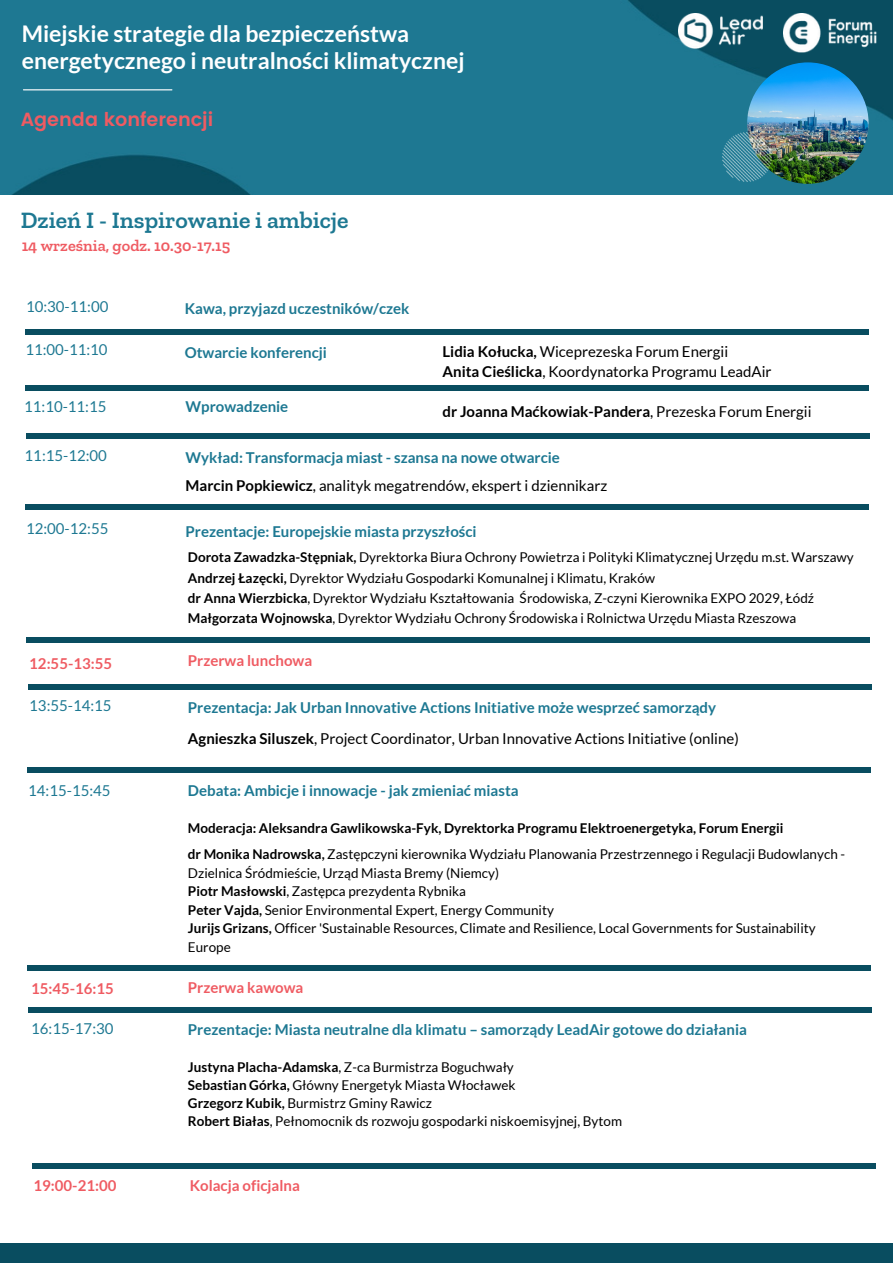
<style>
.page{position:relative;width:893px;height:1264px;background:#fff}
.page>*{position:absolute;margin:0;border:0;box-sizing:border-box;transform-origin:0 0}
.t1{font:600 23.85px "Zilla Slab";color:#1d7892}
.t2{font:700 22.95px/27.3px "Lato";color:#fff}
.t3{font:600 19.05px "Poppins";color:#ef5b62}
.t4{font:600 16.35px "Zilla Slab";color:#ef5b62}
.t5{font:700 15px/27.3px "Lato";color:#1d7892}
.t6{font:15px "Lato";color:#1d7892}
.t7{font:15px/20.2px "Lato";color:#000}
.t8{font:700 15px "Lato";color:#ef5b62}
.t9{font:700 15px "Lato";color:#000}
.t10{font:13.5px/18.5px "Lato";color:#000}
.t11{font:700 13.5px/26.5px "Lato";color:#000}
.s1{font-weight:700}
.s2{font-weight:400}
.s3{color:#000}
.s4{font-weight:400;color:#000}
</style>
<div class="page">
<div style="left:0;top:1243px;width:892px;height:19px;background:#094d60"></div>
<img style="left:0;top:0;width:892px;height:194px">
<img style="left:783px;top:14px;width:93px;height:38px">
<img style="left:678px;top:14px;width:84px;height:35px">
<img style="left:747px;top:62px;width:121px;height:122px;border-radius:50%">
<hr style="left:23px;top:89px;width:149px;height:1px;background:#fff">
<img style="left:722px;top:133px;width:49px;height:48px">
<div style="left:25px;top:329px;width:843px;height:5px;background:#094d60"></div>
<div style="left:25px;top:385px;width:843px;height:6px;background:#094d60"></div>
<div style="left:26px;top:433px;width:843px;height:6px;background:#094d60"></div>
<div style="left:25px;top:504px;width:843px;height:6px;background:#094d60"></div>
<div style="left:26px;top:636px;width:844px;height:6px;background:#094d60"></div>
<div style="left:28px;top:684px;width:843px;height:6px;background:#094d60"></div>
<div style="left:27px;top:767px;width:844px;height:6px;background:#094d60"></div>
<div style="left:27px;top:965px;width:844px;height:5px;background:#094d60"></div>
<div style="left:29px;top:1006px;width:843px;height:6px;background:#094d60"></div>
<div style="left:32px;top:1163px;width:843px;height:5px;background:#094d60"></div>
<h2 class="t2" style="left:22px;top:19px;width:444px">Miejskie strategie dla bezpieczeństwa energetycznego i neutralności klimatycznej</h2>
<h3 class="t3" style="left:21px;top:108px;width:194px">Agenda konferencji</h3>
<h1 class="t1" style="left:21px;top:206px;width:329px">Dzień I - Inspirowanie i ambicje</h1>
<p class="t4" style="left:22px;top:235px;width:210px">14 września, godz. 10.30-17.15</p>
<p class="t6" style="left:26px;top:297px;width:84px">10:30-11:00</p>
<p class="t5" style="left:185px;top:294px;width:226px">Kawa, przyjazd uczestników/czek</p>
<p class="t6" style="left:25px;top:340px;width:84px">11:00-11:10</p>
<p class="t5" style="left:185px;top:339px;width:144px">Otwarcie konferencji</p>
<p class="t7" style="left:442px;top:341px;width:330px"><span class="s1">Lidia Kołucka,</span> Wiceprezeska Forum Energii<br><span class="s1">Anita Cieślicka</span>, Koordynatorka Programu LeadAir</p>
<p class="t6" style="left:24px;top:397px;width:84px">11:10-11:15</p>
<p class="t5" style="left:185px;top:393px;width:104px">Wprowadzenie</p>
<p class="t9" style="left:442px;top:402px;width:370px">dr Joanna Maćkowiak-Pandera<span class="s2">, Prezeska Forum Energii</span></p>
<p class="t6" style="left:25px;top:446px;width:84px">11:15-12:00</p>
<p class="t5" style="left:185px;top:444px;width:423px">Wykład: Transformacja miast - szansa na nowe otwarcie<br><span class="s3">Marcin Popkiewicz</span><span class="s4">, analityk megatrendów, ekspert i dziennikarz</span></p>
<p class="t6" style="left:26px;top:519px;width:84px">12:00-12:55</p>
<p class="t5" style="left:185px;top:517px;width:292px">Prezentacje: Europejskie miasta przyszłości</p>
<p class="t10" style="left:188px;top:547px;width:667px;line-height:20.2px"><span class="s1">Dorota Zawadzka-Stępniak,</span> Dyrektorka Biura Ochrony Powietrza i Polityki Klimatycznej Urzędu m.st. Warszawy <span class="s1">Andrzej Łazęcki,</span> Dyrektor Wydziału Gospodarki Komunalnej i Klimatu, Kraków<br><span class="s1">dr Anna Wierzbicka</span>, Dyrektor Wydziału Kształtowania Środowiska, Z-czyni Kierownika EXPO 2029, Łódź <span class="s1">Małgorzata Wojnowska</span>, Dyrektor Wydziału Ochrony Środowiska i Rolnictwa Urzędu Miasta Rzeszowa</p>
<p class="t8" style="left:29px;top:654px;width:84px">12:55-13:55</p>
<p class="t8" style="left:188px;top:651px;width:126px">Przerwa lunchowa</p>
<p class="t6" style="left:29px;top:696px;width:84px">13:55-14:15</p>
<p class="t6" style="left:28px;top:781px;width:84px">14:15-15:45</p>
<p class="t5" style="left:188px;top:692px;width:552px;line-height:30.8px">Prezentacja: Jak Urban Innovative Actions Initiative może wesprzeć samorządy<br><span class="s3">Agnieszka Siluszek</span><span class="s4">, Project Coordinator, Urban Innovative Actions Initiative (online)</span></p>
<p class="t5" style="left:188px;top:777px;width:332px">Debata: Ambicje i innowacje - jak zmieniać miasta</p>
<p class="t11" style="left:188px;top:814px;width:658px">Moderacja: Aleksandra Gawlikowska-Fyk, Dyrektorka Programu Elektroenergetyka, Forum Energii<br>dr Monika Nadrowska, <span class="s2">Zastępczyni kierownika Wydziału Planowania Przestrzennego i Regulacji Budowlanych -</span></p>
<p class="t10" style="left:188px;top:863px;width:629px">Dzielnica Śródmieście, Urząd Miasta Bremy (Niemcy)<br><span class="s1">Piotr Masłowski</span>, Zastępca prezydenta Rybnika<br><span class="s1">Peter Vajda,</span> Senior Environmental Expert, Energy Community<br><span class="s1">Jurijs Grizans,</span> Officer 'Sustainable Resources, Climate and Resilience, Local Governments for Sustainability Europe</p>
<p class="t8" style="left:31px;top:979px;width:84px">15:45-16:15</p>
<p class="t8" style="left:188px;top:978px;width:117px">Przerwa kawowa</p>
<p class="t5" style="left:188px;top:1015px;width:560px">Prezentacje: Miasta neutralne dla klimatu – samorządy LeadAir gotowe do działania</p>
<p class="t10" style="left:188px;top:1058px;width:435px;line-height:18px"><span class="s1">Justyna Placha-Adamska</span>, Z-ca Burmistrza Boguchwały<br><span class="s1">Sebastian Górka,</span> Główny Energetyk Miasta Włocławek<br><span class="s1">Grzegorz Kubik,</span> Burmistrz Gminy Rawicz<br><span class="s1">Robert Białas</span>, Pełnomocnik ds rozwoju gospodarki niskoemisyjnej, Bytom</p>
<p class="t6" style="left:31px;top:1018px;width:84px">16:15-17:30</p>
<p class="t8" style="left:34px;top:1176px;width:84px">19:00-21:00</p>
<p class="t8" style="left:190px;top:1176px;width:112px">Kolacja oficjalna</p>
</div>
